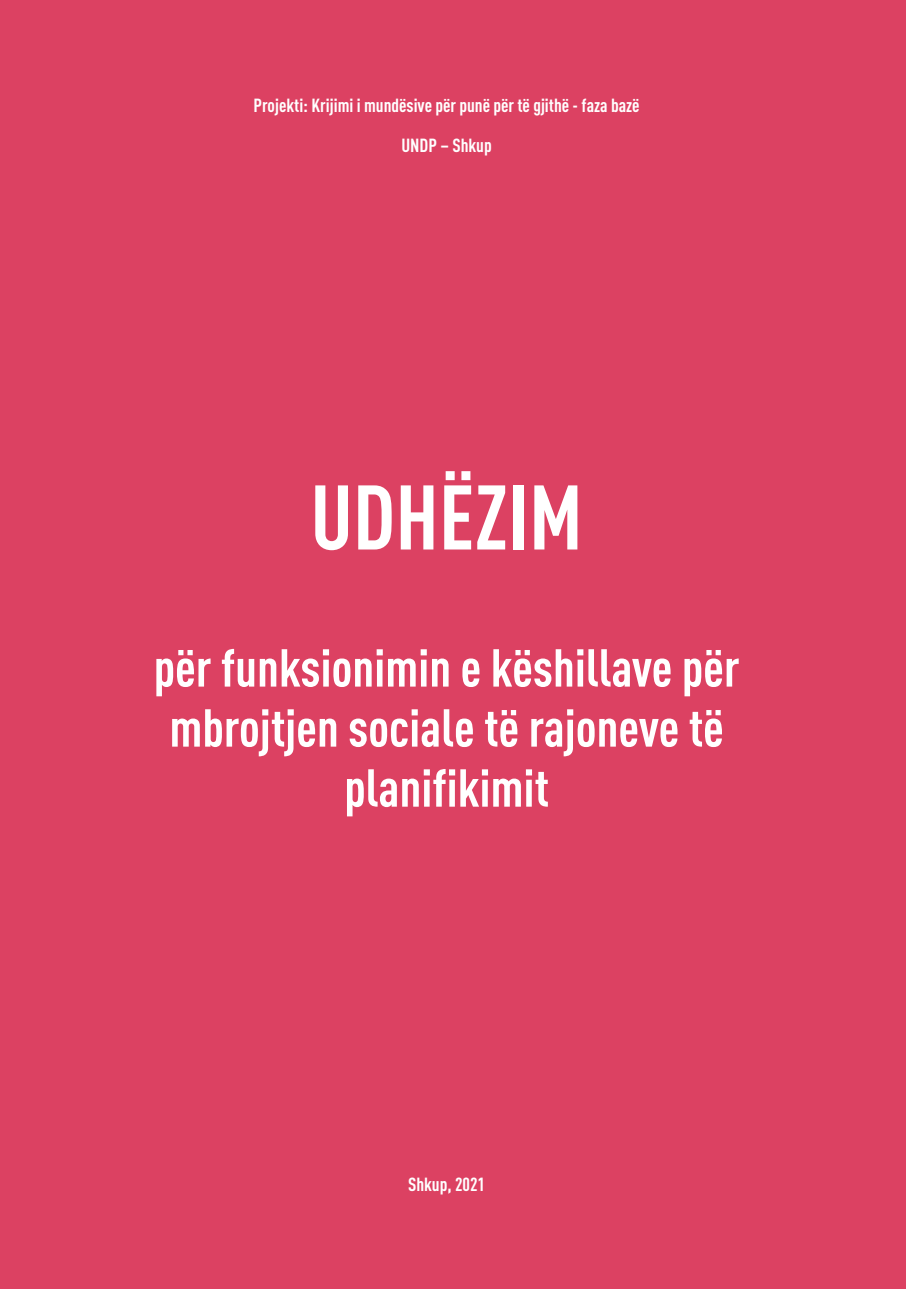
<style>
.page{position:relative;width:906px;height:1289px;background:#fff}
.page>*{position:absolute;margin:0;border:0;box-sizing:border-box;transform-origin:0 0}
.t1{font:700 condensed 90px "DIN Pro";color:#fff}
.t2{font:700 condensed 52.5px/60px "DIN Pro";color:#fff;text-align:center}
.t3{font:700 condensed 18.75px/39.5px "DIN Pro";color:#fff;text-align:center}
</style>
<div class="page">
<div style="left:0;top:0;width:906px;height:1288px;background:#dc4162"></div>
<p class="t3" style="left:254px;top:84px;width:387px">Projekti: Krijimi i mundësive për punë për të gjithë - faza bazë<br>UNDP – Shkup</p>
<h1 class="t1" style="left:310px;top:449px;width:274px">UDHËZIM</h1>
<h2 class="t2" style="left:154px;top:633px;width:587px">për funksionimin e këshillave për mbrojtjen sociale të rajoneve të planifikimit</h2>
<p class="t3" style="left:408px;top:1163px;width:79px">Shkup, 2021</p>
</div>
